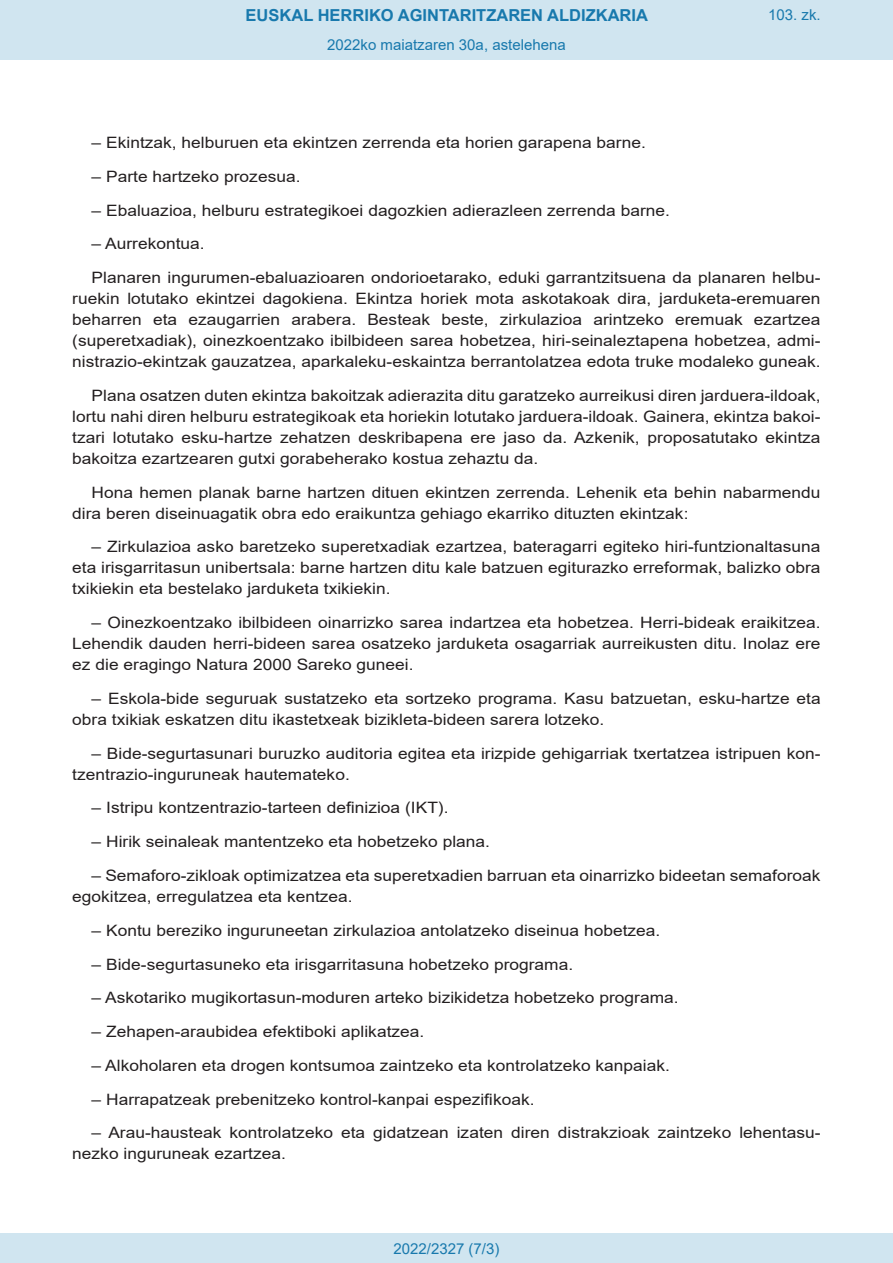
<style>
.page{position:relative;width:893px;height:1263px;background:#fff}
.page>*{position:absolute;margin:0;border:0;box-sizing:border-box;transform-origin:0 0}
.t1{font:700 16.5px "Arial";color:#1879ad}
.BOPVDetalle{font:15.6px/21px "Arial";color:#231f20;scale:1.11 1}
.Paginacion_Centro{font:15px "Arial";color:#1879ad}
</style>
<div class="page">
<div style="left:0;top:0;width:893px;height:60px;background:#d0e5f0"></div>
<div style="left:0;top:1233px;width:893px;height:30px;background:#d0e5f0"></div>
<p class="t1" style="left:246px;top:3px;width:404px">EUSKAL HERRIKO AGINTARITZAREN ALDIZKARIA</p>
<p class="Paginacion_Centro" style="left:327px;top:35px;width:240px">2022ko maiatzaren 30a, astelehena</p>
<p class="Paginacion_Centro" style="left:768px;top:5px;width:54px">103. zk.</p>
<p class="BOPVDetalle" style="left:92px;top:132px;width:501px">– Ekintzak, helburuen eta ekintzen zerrenda eta horien garapena barne.</p>
<p class="BOPVDetalle" style="left:92px;top:166px;width:190px">– Parte hartzeko prozesua.</p>
<p class="BOPVDetalle" style="left:92px;top:200px;width:523px">– Ebaluazioa, helburu estrategikoei dagozkien adierazleen zerrenda barne.</p>
<p class="BOPVDetalle" style="left:92px;top:233px;width:103px">– Aurrekontua.</p>
<p class="BOPVDetalle" style="left:72px;top:267px;width:676px;text-align:justify;text-indent:19px">Planaren ingurumen-ebaluazioaren ondorioetarako, eduki garrantzitsuena da planaren helbu&shy;ruekin lotutako ekintzei dagokiena. Ekintza horiek mota askotakoak dira, jarduketa-eremuaren beharren eta ezaugarrien arabera. Besteak beste, zirkulazioa arintzeko eremuak ezartzea (superetxadiak), oinezkoentzako ibilbideen sarea hobetzea, hiri-seinaleztapena hobetzea, admi&shy;nistrazio-ekintzak gauzatzea, aparkaleku-eskaintza berrantolatzea edota truke modaleko guneak.</p>
<p class="BOPVDetalle" style="left:72px;top:385px;width:676px;text-align:justify;text-indent:19px">Plana osatzen duten ekintza bakoitzak adierazita ditu garatzeko aurreikusi diren jarduera-ildoak, lortu nahi diren helburu estrategikoak eta horiekin lotutako jarduera-ildoak. Gainera, ekintza bakoi&shy;tzari lotutako esku-hartze zehatzen deskribapena ere jaso da. Azkenik, proposatutako ekintza bakoitza ezartzearen gutxi gorabeherako kostua zehaztu da.</p>
<p class="BOPVDetalle" style="left:72px;top:482px;width:676px;text-indent:19px">Hona hemen planak barne hartzen dituen ekintzen zerrenda. Lehenik eta behin nabarmendu dira beren diseinuagatik obra edo eraikuntza gehiago ekarriko dituzten ekintzak:</p>
<p class="BOPVDetalle" style="left:72px;top:536px;width:676px;text-align:justify;text-indent:19px">– Zirkulazioa asko baretzeko superetxadiak ezartzea, bateragarri egiteko hiri-funtzionaltasuna eta irisgarritasun unibertsala: barne hartzen ditu kale batzuen egiturazko erreformak, balizko obra txikiekin eta bestelako jarduketa txikiekin.</p>
<p class="BOPVDetalle" style="left:72px;top:612px;width:676px;text-align:justify;text-indent:19px">– Oinezkoentzako ibilbideen oinarrizko sarea indartzea eta hobetzea. Herri-bideak eraikitzea.<br>Lehendik dauden herri-bideen sarea osatzeko jarduketa osagarriak aurreikusten ditu. Inolaz ere ez die eragingo Natura 2000 Sareko guneei.</p>
<p class="BOPVDetalle" style="left:72px;top:688px;width:676px;text-indent:19px">– Eskola-bide seguruak sustatzeko eta sortzeko programa. Kasu batzuetan, esku-hartze eta obra txikiak eskatzen ditu ikastetxeak bizikleta-bideen sarera lotzeko.</p>
<p class="BOPVDetalle" style="left:72px;top:743px;width:676px;text-indent:19px">– Bide-segurtasunari buruzko auditoria egitea eta irizpide gehigarriak txertatzea istripuen kon&shy;tzentrazio-inguruneak hautemateko.</p>
<p class="BOPVDetalle" style="left:92px;top:797px;width:323px">– Istripu kontzentrazio-tarteen definizioa (IKT).</p>
<p class="BOPVDetalle" style="left:92px;top:831px;width:360px">– Hirik seinaleak mantentzeko eta hobetzeko plana.</p>
<p class="BOPVDetalle" style="left:72px;top:865px;width:676px;text-indent:19px">– Semaforo-zikloak optimizatzea eta superetxadien barruan eta oinarrizko bideetan semaforoak egokitzea, erregulatzea eta kentzea.</p>
<p class="BOPVDetalle" style="left:92px;top:920px;width:514px">– Kontu bereziko inguruneetan zirkulazioa antolatzeko diseinua hobetzea.</p>
<p class="BOPVDetalle" style="left:92px;top:953px;width:435px">– Bide-segurtasuneko eta irisgarritasuna hobetzeko programa.</p>
<p class="BOPVDetalle" style="left:92px;top:987px;width:530px">– Askotariko mugikortasun-moduren arteko bizikidetza hobetzeko programa.</p>
<p class="BOPVDetalle" style="left:92px;top:1021px;width:301px">– Zehapen-araubidea efektiboki aplikatzea.</p>
<p class="BOPVDetalle" style="left:92px;top:1055px;width:523px">– Alkoholaren eta drogen kontsumoa zaintzeko eta kontrolatzeko kanpaiak.</p>
<p class="BOPVDetalle" style="left:92px;top:1088px;width:400px">– Harrapatzeak prebenitzeko kontrol-kanpai espezifikoak.</p>
<p class="BOPVDetalle" style="left:72px;top:1122px;width:676px;text-indent:19px">– Arau-hausteak kontrolatzeko eta gidatzean izaten diren distrakzioak zaintzeko lehentasu&shy;nezko inguruneak ezartzea.</p>
<p class="Paginacion_Centro" style="left:393px;top:1238px;width:107px">2022/2327 (7/3)</p>
</div>
